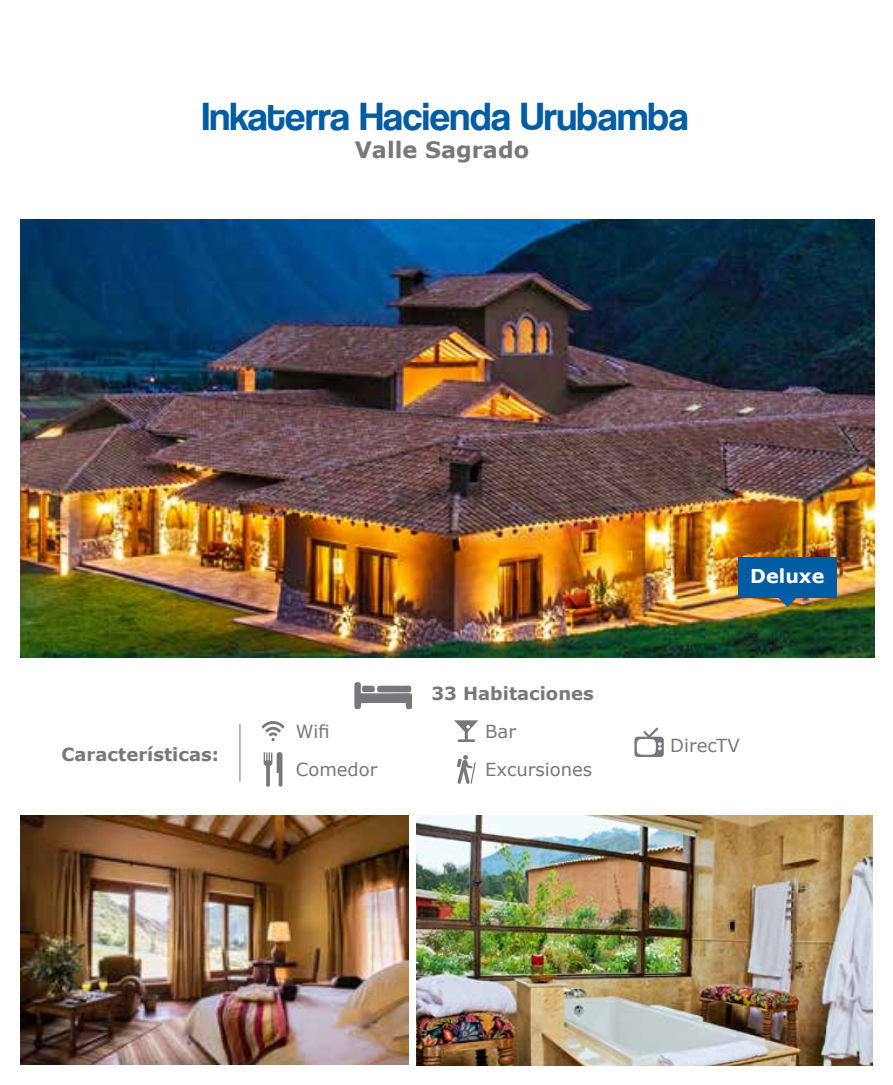
<style>
.page{position:relative;width:893px;height:1085px;background:#fff}
.page>*{position:absolute;margin:0;border:0;box-sizing:border-box;transform-origin:0 0}
.t1{font:40.5px "Coolvetica Rg";color:#005ca3}
.t2{font:700 22.5px "Verdana";color:#77787b}
.t3{font:700 19.12px "Verdana";color:#fff}
.t4{font:18px "Verdana";color:#77787b}
.t5{font:700 18px "Verdana";color:#77787b}
</style>
<div class="page">
<img style="left:21px;top:219px;width:853px;height:438px">
<img style="left:20px;top:815px;width:388px;height:249px">
<img style="left:417px;top:815px;width:456px;height:250px">
<svg style="left:354px;top:682px;width:58px;height:28px"></svg>
<hr style="left:240px;top:724px;width:1px;height:57px;background:#77787b">
<svg style="left:262px;top:719px;width:23px;height:9px"></svg>
<svg style="left:265px;top:725px;width:16px;height:16px"></svg>
<svg style="left:457px;top:755px;width:19px;height:28px"></svg>
<svg style="left:264px;top:752px;width:18px;height:34px"></svg>
<svg style="left:454px;top:720px;width:24px;height:22px"></svg>
<svg style="left:634px;top:727px;width:30px;height:30px"></svg>
<div style="left:738px;top:557px;width:99px;height:40px;background:#005ca3"></div>
<svg style="left:776px;top:597px;width:23px;height:10px"></svg>
<h1 class="t1" style="left:202px;top:93px;width:488px">Inkaterra Hacienda Urubamba</h1>
<p class="t2" style="left:355px;top:134px;width:176px">Valle Sagrado</p>
<p class="t5" style="left:62px;top:742px;width:159px">Características:</p>
<p class="t5" style="left:431px;top:681px;width:164px">33 Habitaciones</p>
<p class="t4" style="left:296px;top:719px;width:35px">Wifi</p>
<p class="t4" style="left:485px;top:719px;width:32px">Bar</p>
<p class="t4" style="left:296px;top:757px;width:83px">Comedor</p>
<p class="t4" style="left:485px;top:757px;width:109px">Excursiones</p>
<p class="t3" style="left:750px;top:563px;width:76px">Deluxe</p>
<p class="t4" style="left:670px;top:733px;width:71px">DirecTV</p>
</div>
